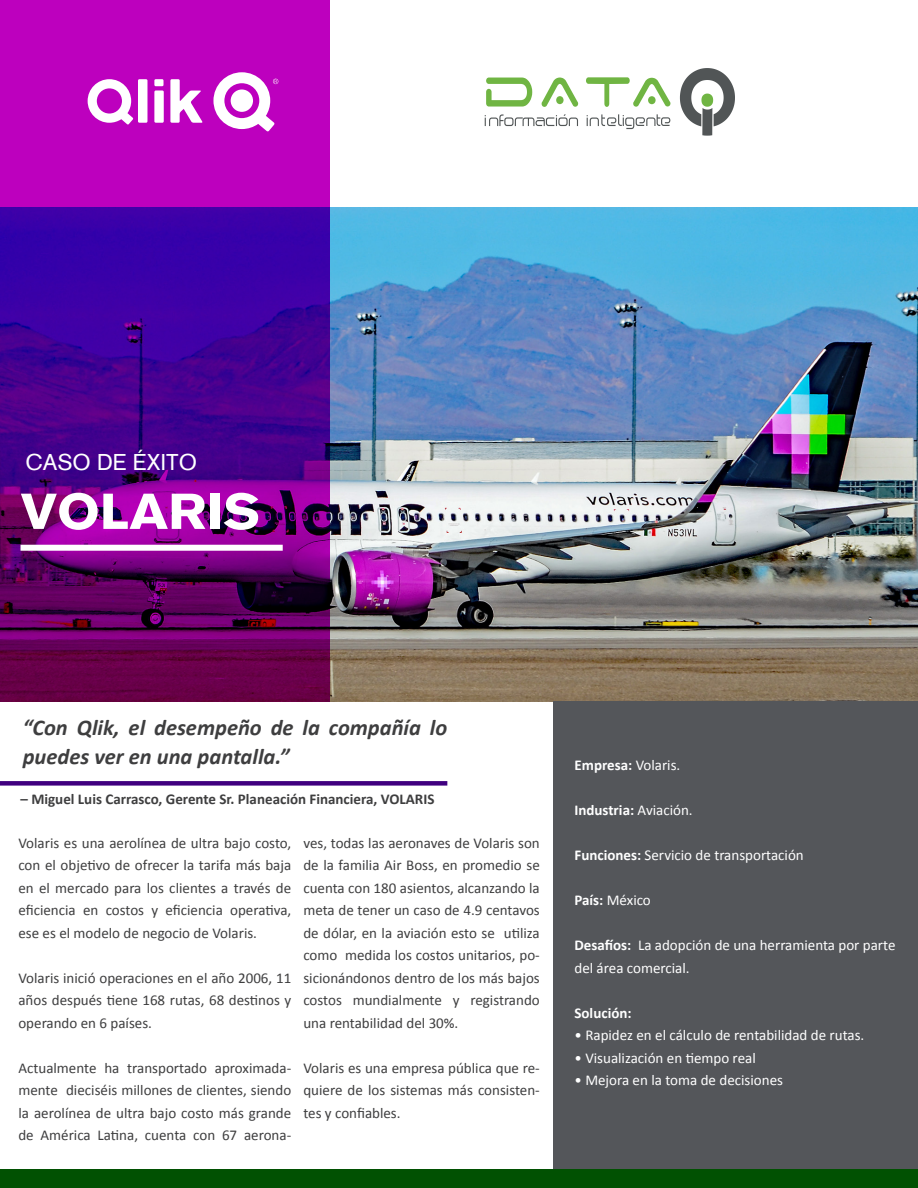
<style>
.page{position:relative;width:918px;height:1188px;background:#fff}
.page>*{position:absolute;margin:0;border:0;box-sizing:border-box;transform-origin:0 0}
.t1{font:900 49.5px "Basic Commercial LT Pro";color:#fff;scale:1.08 1}
.t2{font:italic 700 22.5px/28.5px "Calibri";color:#3e3e3f}
.t3{font:22.5px "Basic Commercial LT Pro";color:#fff}
.t4{font:15px/22.5px "Calibri";color:#3e3e3f;text-align:justify}
.t5{font:15px/22.5px "Calibri";color:#fff}
.t6{font:700 15px "Calibri";color:#3e3e3f}
.t7{font:700 15px "Calibri";color:#fff}
.s1{font-weight:400}
.s2{font-weight:700}
</style>
<div class="page">
<img style="left:330px;top:207px;width:588px;height:495px">
<div style="left:554px;top:702px;width:364px;height:486px;background:#54565a"></div>
<svg style="left:0;top:0;width:330px;height:702px;background:#6e0091"></svg>
<svg style="left:88px;top:79px;width:115px;height:46px"></svg>
<svg style="left:213px;top:72px;width:65px;height:60px"></svg>
<svg style="left:587px;top:114px;width:83px;height:15px"></svg>
<svg style="left:485px;top:114px;width:93px;height:12px"></svg>
<svg style="left:486px;top:78px;width:46px;height:29px"></svg>
<svg style="left:542px;top:78px;width:36px;height:29px"></svg>
<svg style="left:680px;top:68px;width:55px;height:68px"></svg>
<svg style="left:586px;top:77px;width:84px;height:30px"></svg>
<div style="left:0;top:1170px;width:918px;height:18px;background:#015102"></div>
<div style="left:21px;top:545px;width:262px;height:6px;background:#fff"></div>
<div style="left:0;top:781px;width:447px;height:5px;background:#40007f"></div>
<p class="t3" style="left:25px;top:449px;width:173px">CASO DE ÉXITO</p>
<p class="t1" style="left:21px;top:482px;width:223px">VOLARIS</p>
<p class="t2" style="left:23px;top:713px;width:426px">“Con Qlik, el desempeño de la compañía lo puedes ver en una pantalla.”</p>
<p class="t6" style="left:21px;top:789px;width:415px">– Miguel Luis Carrasco, Gerente Sr. Planeación Financiera, VOLARIS</p>
<p class="t4" style="left:18px;top:831px;width:274px">Volaris es una aerolínea de ultra bajo costo, con el objetivo de ofrecer la tarifa más baja en el mercado para los clientes a través de eficiencia en costos y eficiencia operativa, ese es el modelo de negocio de Volaris.</p>
<p class="t4" style="left:18px;top:966px;width:274px">Volaris inició operaciones en el año 2006, 11 años después tiene 168 rutas, 68 destinos y operando en 6 países.</p>
<p class="t4" style="left:18px;top:1056px;width:274px">Actualmente ha transportado aproximada&shy;mente dieciséis millones de clientes, siendo la aerolínea de ultra bajo costo más grande de América Latina, cuenta con 67 aerona-</p>
<p class="t4" style="left:303px;top:831px;width:238px">ves, todas las aeronaves de Volaris son de la familia Air Boss, en promedio se cuenta con 180 asientos, alcanzando la meta de tener un caso de 4.9 centavos de dólar, en la aviación esto se utiliza como medida los costos unitarios, po&shy;sicionándonos dentro de los más bajos costos mundialmente y registrando una rentabilidad del 30%.</p>
<p class="t4" style="left:303px;top:1056px;width:238px">Volaris es una empresa pública que re&shy;quiere de los sistemas más consisten&shy;tes y confiables.</p>
<p class="t7" style="left:574px;top:755px;width:107px">Empresa: <span class="s1">Volaris.</span></p>
<p class="t7" style="left:574px;top:800px;width:120px">Industria: <span class="s1">Aviación.</span></p>
<p class="t5" style="left:574px;top:844px;width:231px"><span class="s2">Funciones:</span> Servicio de transportación</p>
<p class="t5" style="left:574px;top:889px;width:78px"><span class="s2">País:</span> México</p>
<p class="t5" style="left:574px;top:934px;width:323px"><span class="s2">Desafíos:</span> La adopción de una herramienta por parte del área comercial.</p>
<p class="t7" style="left:574px;top:1003px;width:59px">Solución:</p>
<p class="t5" style="left:574px;top:1024px;width:291px">• Rapidez en el cálculo de rentabilidad de rutas.</p>
<p class="t5" style="left:574px;top:1046px;width:183px">• Visualización en tiempo real</p>
<p class="t5" style="left:574px;top:1069px;width:210px">• Mejora en la toma de decisiones</p>
</div>
